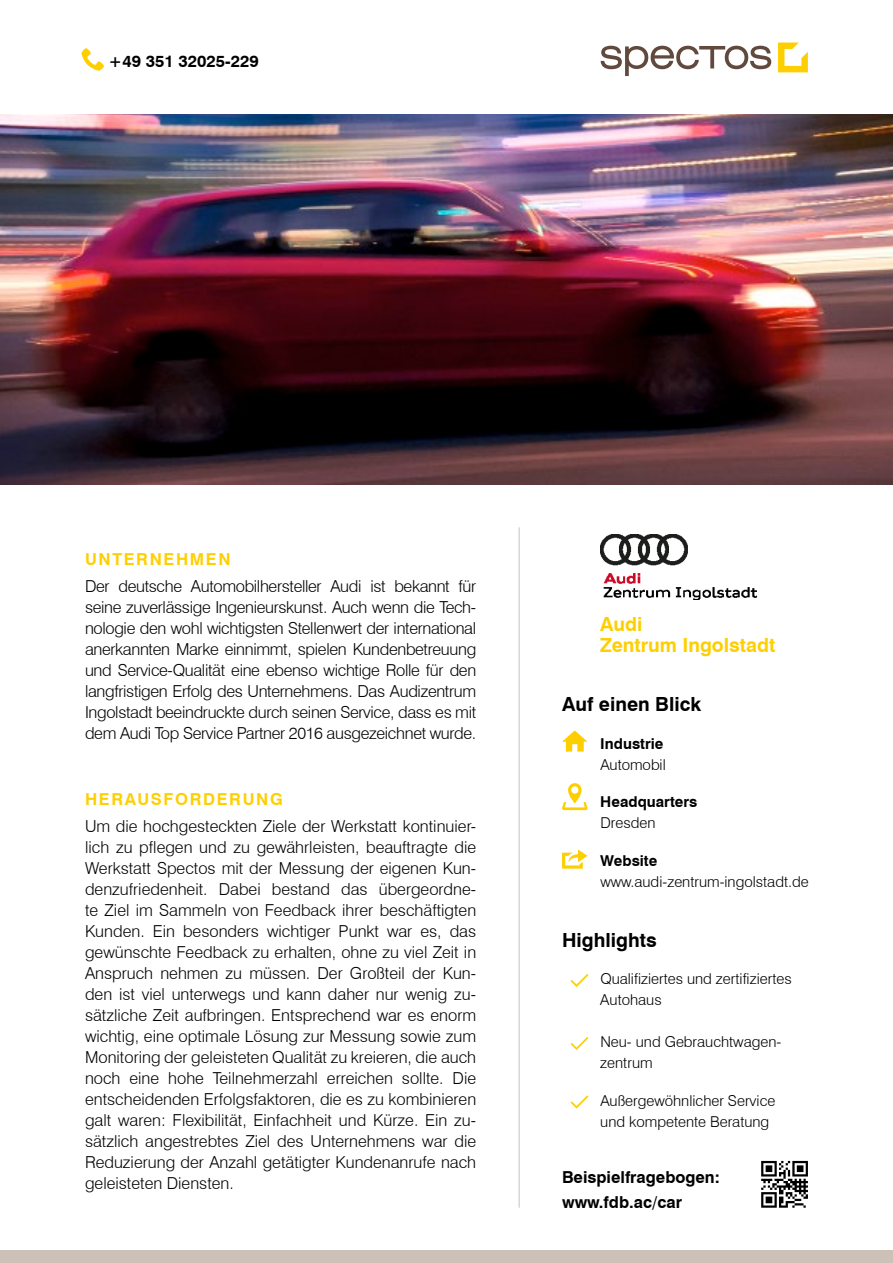
<style>
.page{position:relative;width:893px;height:1263px;background:#fff}
.page>*{position:absolute;margin:0;border:0;box-sizing:border-box;transform-origin:0 0}
.t1{font:700 19.5px "Swiss 721 BT";color:#000}
.t2{font:700 19.5px "Swiss 721 BT";color:#fecf00}
.t3{font:300 16.5px/21px "Swiss 721 BT";letter-spacing:-.02em;color:#000;text-align:justify}
.t4{font:700 16.5px "Swiss 721 BT";color:#000}
.t5{font:700 16.5px "Swiss 721 BT";letter-spacing:.1em;color:#fecf00}
.t6{font:300 15px/21px "Swiss 721 BT";color:#000}
.t7{font:700 15px/21px "Swiss 721 BT";color:#000}
.s1{font-weight:300}
.s2{font-weight:700}
</style>
<div class="page">
<div style="left:0;top:1250px;width:893px;height:13px;background:#ccc0b7"></div>
<svg style="left:562px;top:730px;width:26px;height:22px"></svg>
<svg style="left:562px;top:783px;width:26px;height:27px"></svg>
<svg style="left:562px;top:849px;width:26px;height:20px"></svg>
<svg style="left:571px;top:974px;width:17px;height:13px"></svg>
<svg style="left:571px;top:1037px;width:17px;height:13px"></svg>
<svg style="left:571px;top:1095px;width:17px;height:13px"></svg>
<hr style="left:519px;top:527px;width:1px;height:681px;background:#ccc0b7">
<img style="left:0;top:115px;width:893px;height:370px">
<svg style="left:601px;top:46px;width:170px;height:30px"></svg>
<svg style="left:778px;top:43px;width:30px;height:29px"></svg>
<svg style="left:81px;top:48px;width:23px;height:23px"></svg>
<svg style="left:761px;top:1161px;width:47px;height:47px"></svg>
<img style="left:600px;top:534px;width:157px;height:65px">
<p class="t4" style="left:109px;top:51px;width:152px">+49 351 32025-229</p>
<p class="t5" style="left:85px;top:549px;width:147px">UNTERNEHMEN</p>
<p class="t3" style="left:85px;top:575px;width:393px">Der deutsche Automobilhersteller Audi ist bekannt für seine zuverlässige Ingenieurskunst. Auch wenn die Tech&shy;nologie den wohl wichtigsten Stellenwert der international anerkannten Marke einnimmt, spielen Kundenbetreuung und Service-Qualität eine ebenso wichtige Rolle für den langfristigen Erfolg des Unternehmens. Das Audizentrum Ingolstadt beeindruckte durch seinen Service, dass es mit dem Audi Top Service Partner 2016 ausgezeichnet wurde.</p>
<p class="t5" style="left:85px;top:789px;width:199px">HERAUSFORDERUNG</p>
<p class="t3" style="left:85px;top:815px;width:393px">Um die hochgesteckten Ziele der Werkstatt kontinuier&shy;lich zu pflegen und zu gewährleisten, beauftragte die Werkstatt Spectos mit der Messung der eigenen Kun&shy;denzufriedenheit. Dabei bestand das übergeordne&shy;te Ziel im Sammeln von Feedback ihrer beschäftigten Kunden. Ein besonders wichtiger Punkt war es, das gewünschte Feedback zu erhalten, ohne zu viel Zeit in Anspruch nehmen zu müssen. Der Großteil der Kun&shy;den ist viel unterwegs und kann daher nur wenig zu&shy;sätzliche Zeit aufbringen. Entsprechend war es enorm wichtig, eine optimale Lösung zur Messung sowie zum Monitoring der geleisteten Qualität zu kreieren, die auch noch eine hohe Teilnehmerzahl erreichen sollte. Die entscheidenden Erfolgsfaktoren, die es zu kombinieren galt waren: Flexibilität, Einfachheit und Kürze. Ein zu&shy;sätzlich angestrebtes Ziel des Unternehmens war die Reduzierung der Anzahl getätigter Kundenanrufe nach geleisteten Diensten.</p>
<p class="t2" style="left:600px;top:613px;width:44px">Audi</p>
<p class="t2" style="left:600px;top:634px;width:177px">Zentrum Ingolstadt</p>
<p class="t1" style="left:562px;top:692px;width:141px">Auf einen Blick</p>
<p class="t7" style="left:600px;top:733px;width:67px">Industrie<br><span class="s1">Automobil</span></p>
<p class="t7" style="left:600px;top:791px;width:98px">Headquarters<br><span class="s1">Dresden</span></p>
<p class="t6" style="left:600px;top:850px;width:210px"><span class="s2">Website </span>www.audi-zentrum-ingolstadt.de</p>
<p class="t1" style="left:562px;top:928px;width:96px">Highlights</p>
<p class="t6" style="left:600px;top:968px;width:193px">Qualifiziertes und zertifiziertes</p>
<p class="t6" style="left:600px;top:989px;width:63px">Autohaus</p>
<p class="t6" style="left:600px;top:1031px;width:182px">Neu- und Gebrauchtwagen&shy;zentrum</p>
<p class="t6" style="left:600px;top:1089px;width:177px">Außergewöhnlicher Service</p>
<p class="t6" style="left:600px;top:1110px;width:170px">und kompetente Beratung</p>
<p class="t4" style="left:562px;top:1167px;width:159px">Beispielfragebogen:</p>
<p class="t4" style="left:562px;top:1192px;width:122px">www.fdb.ac/car</p>
</div>
